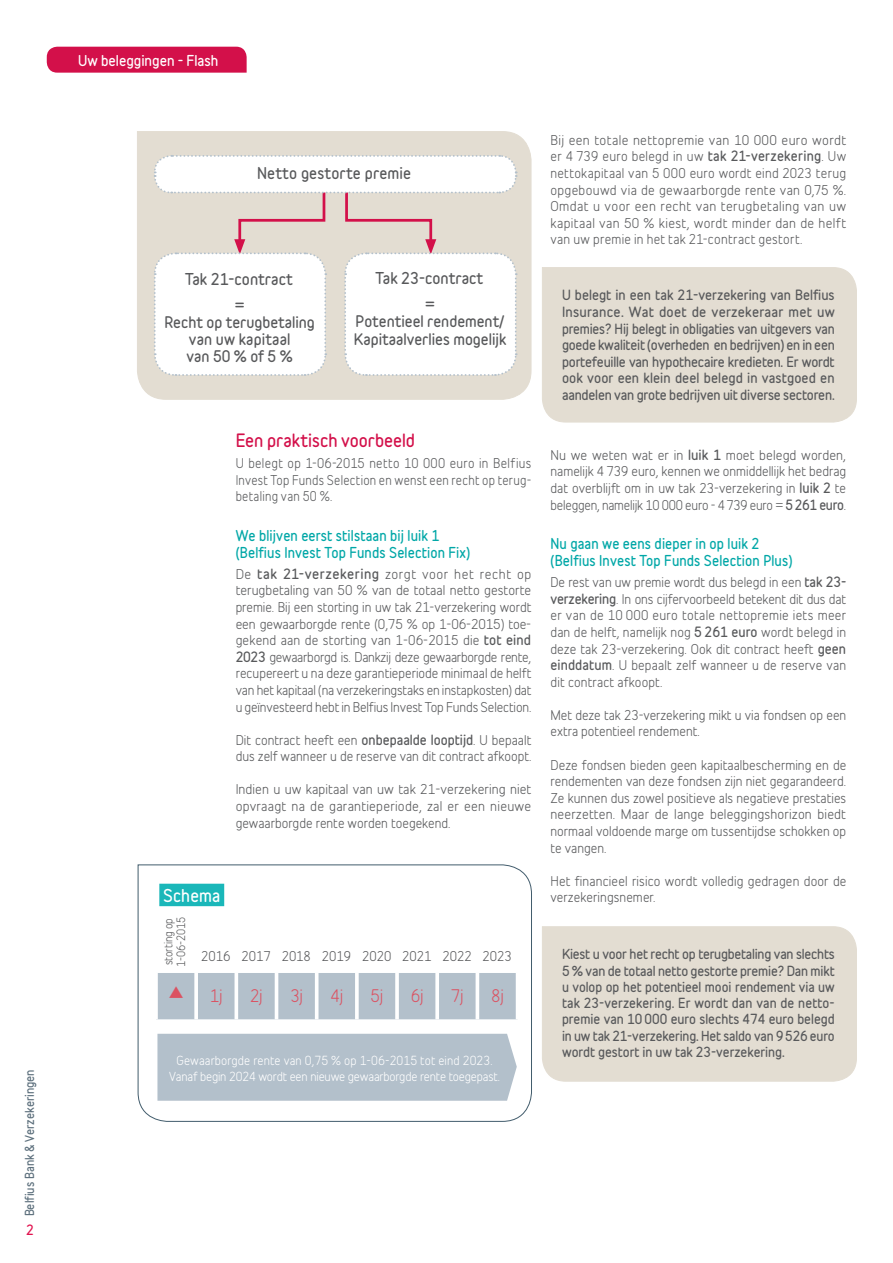
<style>
.page{position:relative;width:893px;height:1263px;background:#fff}
.page>*{position:absolute;margin:0;border:0;box-sizing:border-box;transform-origin:0 0}
.t1{font:700 16.5px "Belfius Normal";letter-spacing:-.005em;color:#d3104a}
.t2{font:16.35px "Belfius Alternative";letter-spacing:-.01em;color:#db5262}
.t3{font:700 15.9px "Belfius Alternative";letter-spacing:.005em;color:#fff}
.t4{font:700 14.7px/25.7px "Belfius Normal";color:#58595b;text-align:center}
.t5{font:700 14.4px/17.2px "Belfius Normal";color:#58595b;text-align:center}
.t6{font:700 13.5px/17.5px "Belfius Alternative";letter-spacing:.01em;color:#00a7a7}
.t7{font:700 13.5px "Belfius Alternative";color:#fff}
.t8{font:12.75px/16.5px "Belfius Alternative";color:#58595b;text-align:justify}
.t9{font:700 12.75px/16.5px "Belfius Alternative";letter-spacing:-.015em;color:#58595b;text-align:justify}
.t10{font:700 12.75px "Belfius Alternative";color:#e1134f}
.t11{font:700 12.6px/16.4px "Belfius Alternative";color:#58595b;text-align:justify}
.t12{font:11.85px/16.4px "Belfius Alternative";letter-spacing:-.015em;color:#fff;text-align:center}
.t13{font:700 11.25px "Belfius Alternative";color:#5c6f7c}
.t14{font:10.95px/12.8px "Belfius Alternative";letter-spacing:-.01em;color:#58595b}
.s1{font-weight:700}
</style>
<div class="page">
<div style="left:542px;top:267px;width:315px;height:156px;background:#e3ddd2"></div>
<svg style="left:137px;top:131px;width:395px;height:269px;background:#e4ded4"></svg>
<svg style="left:153px;top:154px;width:365px;height:223px"></svg>
<div style="left:47px;top:47px;width:200px;height:26px;background:#d3104a"></div>
<svg style="left:137px;top:864px;width:395px;height:258px"></svg>
<div style="left:159px;top:884px;width:65px;height:22px;background:#1ab7b9"></div>
<hr style="left:154px;top:973px;width:4px;height:46px;background:#fff">
<hr style="left:516px;top:973px;width:3px;height:46px;background:#fff">
<div style="left:157px;top:1034px;width:360px;height:67px;background:#b3c0cb"></div>
<div style="left:542px;top:926px;width:315px;height:156px;background:#e3ddd2"></div>
<svg style="left:157px;top:973px;width:359px;height:46px;background:#b9c5cf"></svg>
<p class="t13" style="left:21px;top:1216px;width:149px;rotate:-90deg">Belfius Bank &amp; Verzekeringen</p>
<p class="t10" style="left:26px;top:1220px;width:9px">2</p>
<p class="t7" style="left:78px;top:50px;width:142px">Uw beleggingen - Flash</p>
<p class="t4" style="left:257px;top:160px;width:156px">Netto gestorte premie</p>
<p class="t4" style="left:185px;top:266px;width:109px">Tak 21-contract =</p>
<p class="t5" style="left:164px;top:313px;width:152px">Recht op terugbetaling van uw kapitaal<br>van 50 % of 5 %</p>
<p class="t4" style="left:375px;top:265px;width:109px">Tak 23-contract =</p>
<p class="t5" style="left:354px;top:313px;width:154px;text-align:left">Potentieel rendement/<br>Kapitaalverlies mogelijk</p>
<p class="t1" style="left:236px;top:428px;width:181px">Een praktisch voorbeeld</p>
<p class="t8" style="left:236px;top:453px;width:297px">U belegt op 1-06-2015 netto 10 000 euro in Belfius Invest Top Funds Selection en wenst een recht op terug&shy;betaling van 50 %.</p>
<p class="t6" style="left:236px;top:526px;width:236px">We blijven eerst stilstaan bij luik 1 (Belfius Invest Top Funds Selection Fix)</p>
<p class="t8" style="left:236px;top:564px;width:297px">De <span class="s1">tak 21-verzekering</span> zorgt voor het recht op terugbetaling van 50 % van de totaal netto gestorte premie. Bij een storting in uw tak 21-verzekering wordt een gewaarborgde rente (0,75 % op 1-06-2015) toe&shy;gekend aan de storting van 1-06-2015 die <span class="s1">tot eind 2023</span> gewaarborgd is. Dankzij deze gewaarborgde rente, recupereert u na deze garantieperiode minimaal de helft van het kapitaal (na verzekeringstaks en instapkosten) dat u geïnvesteerd hebt in Belfius Invest Top Funds Selection.</p>
<p class="t8" style="left:236px;top:730px;width:297px">Dit contract heeft een <span class="s1">onbepaalde looptijd</span>. U bepaalt dus zelf wanneer u de reserve van dit contract afkoopt.</p>
<p class="t8" style="left:236px;top:780px;width:297px">Indien u uw kapitaal van uw tak 21-verzekering niet opvraagt na de garantieperiode, zal er een nieuwe gewaarborgde rente worden toegekend.</p>
<p class="t3" style="left:163px;top:883px;width:59px">Schema</p>
<p class="t14" style="left:161px;top:967px;width:51px;rotate:-90deg">storting op<br>1-06-2015</p>
<p class="t8" style="left:201px;top:947px;width:312px">2016 2017 2018 2019 2020 2021 2022 2023</p>
<p class="t2" style="left:210px;top:982px;width:14px">1j</p>
<p class="t2" style="left:250px;top:982px;width:14px">2j</p>
<p class="t2" style="left:290px;top:982px;width:14px">3j</p>
<p class="t2" style="left:330px;top:982px;width:14px">4j</p>
<p class="t2" style="left:371px;top:982px;width:14px">5j</p>
<p class="t2" style="left:411px;top:982px;width:14px">6j</p>
<p class="t2" style="left:451px;top:982px;width:14px">7j</p>
<p class="t2" style="left:491px;top:982px;width:14px">8j</p>
<p class="t12" style="left:169px;top:1051px;width:332px">Gewaarborgde rente van 0,75 % op 1-06-2015 tot eind 2023.<br>Vanaf begin 2024 wordt een nieuwe gewaarborgde rente toegepast.</p>
<p class="t8" style="left:550px;top:130px;width:297px">Bij een totale nettopremie van 10 000 euro wordt er 4 739 euro belegd in uw <span class="s1">tak 21-verzekering</span>. Uw nettokapitaal van 5 000 euro wordt eind 2023 terug opgebouwd via de gewaarborgde rente van 0,75 %.<br>Omdat u voor een recht van terugbetaling van uw kapitaal van 50 % kiest, wordt minder dan de helft van uw premie in het tak 21-contract gestort.</p>
<p class="t9" style="left:562px;top:287px;width:274px">U belegt in een tak 21-verzekering van Belfius Insurance. Wat doet de verzekeraar met uw premies? Hij belegt in obligaties van uitgevers van goede kwaliteit (overheden en bedrijven) en in een portefeuille van hypothecaire kredieten. Er wordt ook voor een klein deel belegd in vastgoed en aandelen van grote bedrijven uit diverse sectoren.</p>
<p class="t8" style="left:550px;top:445px;width:297px">Nu we weten wat er in <span class="s1">luik 1</span> moet belegd worden, namelijk 4 739 euro, kennen we onmiddellijk het bedrag dat overblijft om in uw tak 23-verzekering in <span class="s1">luik 2</span> te beleggen, namelijk 10 000 euro - 4739 euro = <span class="s1">5261 euro</span>.</p>
<p class="t6" style="left:550px;top:534px;width:243px">Nu gaan we eens dieper in op luik 2 (Belfius Invest Top Funds Selection Plus)</p>
<p class="t8" style="left:550px;top:573px;width:297px">De rest van uw premie wordt dus belegd in een <span class="s1">tak 23- verzekering</span>. In ons cijfervoorbeeld betekent dit dus dat er van de 10 000 euro totale nettopremie iets meer dan de helft, namelijk nog <span class="s1">5 261 euro</span> wordt belegd in deze tak 23-verzekering. Ook dit contract heeft <span class="s1">geen einddatum</span>. U bepaalt zelf wanneer u de reserve van dit contract afkoopt.</p>
<p class="t8" style="left:550px;top:705px;width:297px">Met deze tak 23-verzekering mikt u via fondsen op een extra potentieel rendement.</p>
<p class="t8" style="left:550px;top:755px;width:297px">Deze fondsen bieden geen kapitaalbescherming en de rendementen van deze fondsen zijn niet gegarandeerd.<br>Ze kunnen dus zowel positieve als negatieve prestaties neerzetten. Maar de lange beleggingshorizon biedt normaal voldoende marge om tussentijdse schokken op te vangen.</p>
<p class="t8" style="left:550px;top:871px;width:297px">Het financieel risico wordt volledig gedragen door de verzekeringsnemer.</p>
<p class="t11" style="left:562px;top:946px;width:274px">Kiest u voor het recht op terugbetaling van slechts 5 % van de totaal netto gestorte premie? Dan mikt u volop op het potentieel mooi rendement via uw tak 23-verzekering. Er wordt dan van de netto&shy;premie van 10 000 euro slechts 474 euro belegd in uw tak 21-verzekering. Het saldo van 9526 euro wordt gestort in uw tak 23-verzekering.</p>
</div>
